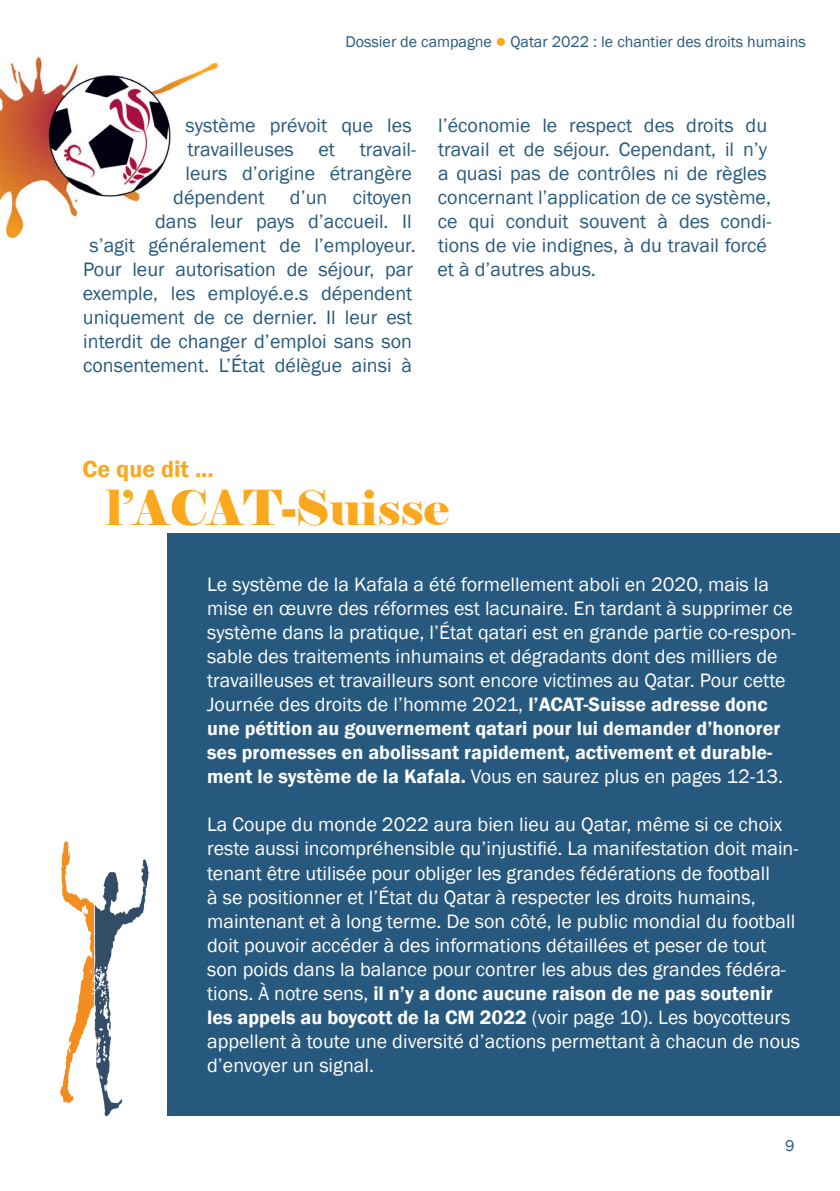
<style>
.page{position:relative;width:840px;height:1191px;background:#fff}
.page>*{position:absolute;margin:0;border:0;box-sizing:border-box;transform-origin:0 0}
.ALLG-Haupttext_Rubri{font:48px "Elephant";color:#faa81e}
.ALLG-Das_sagen{font:600 24px "Franklin Gothic";color:#faa81e}
.DE-Normal{font:20px/24px "Franklin Gothic";color:#fff}
.FR-Normal{font:20px/24px "Franklin Gothic";color:#27597e;text-align:right}
.t1{font:16px "Franklin Gothic";color:#27597e}
.s1{color:#faa81e}
.s2{font-weight:600}
</style>
<div class="page">
<img style="left:0;top:56px;width:219px;height:181px">
<div style="left:167px;top:533px;width:672px;height:582px;background:#27597e"></div>
<img style="left:60px;top:840px;width:88px;height:276px">
<p class="t1" style="left:345px;top:32px;width:461px">Dossier de campagne <span class="s1">●</span> Qatar 2022 : le chantier des droits humains</p>
<p class="FR-Normal" style="left:185px;top:113px;width:227px">système prévoit que les</p>
<p class="FR-Normal" style="left:187px;top:137px;width:230px">travailleuses et travail-</p>
<p class="FR-Normal" style="left:185px;top:161px;width:228px">leurs d’origine étrangère</p>
<p class="FR-Normal" style="left:173px;top:185px;width:93px">dépendent</p>
<p class="FR-Normal" style="left:290px;top:185px;width:39px">d’un</p>
<p class="FR-Normal" style="left:83px;top:185px;width:334px">citoyen<br>dans leur pays d’accueil. Il<br>s’agit généralement de l’employeur.<br>Pour leur autorisation de séjour, par exemple, les employé.e.s dépendent uniquement de ce dernier. Il leur est interdit de changer d’emploi sans son consentement. L’État délègue ainsi à</p>
<p class="FR-Normal" style="left:437px;top:113px;width:335px;text-align:left">l’économie le respect des droits du travail et de séjour. Cependant, il n’y a quasi pas de contrôles ni de règles concernant l’application de ce système, ce qui conduit souvent à des condi&shy;tions de vie indignes, à du travail forcé et à d’autres abus.</p>
<p class="ALLG-Das_sagen" style="left:82px;top:454px;width:133px">Ce que dit ...</p>
<p class="ALLG-Haupttext_Rubri" style="left:106px;top:477px;width:344px">l’ACAT-Suisse</p>
<p class="DE-Normal" style="left:207px;top:573px;width:590px">Le système de la Kafala a été formellement aboli en 2020, mais la mise en œuvre des réformes est lacunaire. En tardant à supprimer ce système dans la pratique, l’État qatari est en grande partie co-respon&shy;sable des traitements inhumains et dégradants dont des milliers de travailleuses et travailleurs sont encore victimes au Qatar. Pour cette Journée des droits de l’homme 2021, <span class="s2">l’ACAT-Suisse adresse donc une pétition au gouvernement qatari pour lui demander d’honorer ses promesses en abolissant rapidement, activement et durable&shy;ment le système de la Kafala.</span> Vous en saurez plus en pages 12-13.</p>
<p class="DE-Normal" style="left:207px;top:813px;width:594px">La Coupe du monde 2022 aura bien lieu au Qatar, même si ce choix reste aussi incompréhensible qu’injustifié. La manifestation doit main&shy;tenant être utilisée pour obliger les grandes fédérations de football<br>à se positionner et l’État du Qatar à respecter les droits humains, maintenant et à long terme. De son côté, le public mondial du football doit pouvoir accéder à des informations détaillées et peser de tout son poids dans la balance pour contrer les abus des grandes fédéra&shy;tions. À notre sens, <span class="s2">il n’y a donc aucune raison de ne pas soutenir les appels au boycott de la CM 2022</span> (voir page 10). Les boycotteurs appellent à toute une diversité d’actions permettant à chacun de nous d’envoyer un signal.</p>
<p class="t1" style="left:784px;top:1136px;width:11px">9</p>
</div>
